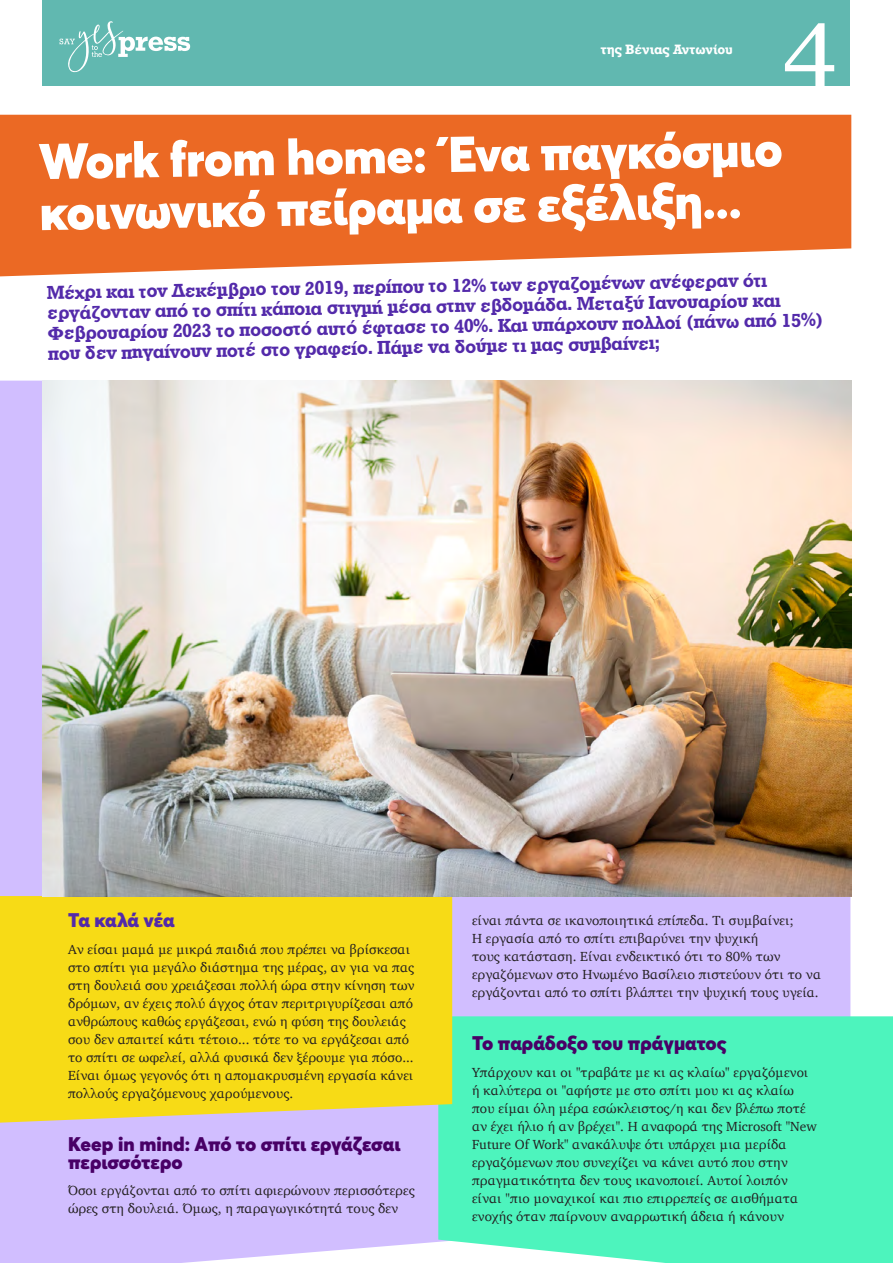
<style>
.page{position:relative;width:893px;height:1263px;background:#fff}
.page>*{position:absolute;margin:0;border:0;box-sizing:border-box;transform-origin:0 0}
.t1{font:97.5px "Georgia";color:#fff}
.t2{font:900 49.5px/51px "Averta";color:#fff}
.t3{font:19.5px/20.2px "UB Rockwell Bold";color:#532aaa}
.t4{font:900 19.5px/18px "Averta";color:#480066}
.t5{font:900 19.5px "Averta";letter-spacing:-.02em;color:#532aaa}
.t6{font:13.5px/18px "Charter";color:#231f20}
.t7{font:700 12.75px "Rockwell";color:#fff}
</style>
<div class="page">
<div style="left:0;top:381px;width:850px;height:882px;background:#d1beff"></div>
<div style="left:438px;top:1016px;width:455px;height:247px;background:#4df4bd"></div>
<div style="left:0;top:896px;width:452px;height:227px;background:#f7db16"></div>
<div style="left:43px;top:0;width:807px;height:85px;background:#61b8b0"></div>
<svg style="left:60px;top:21px;width:130px;height:51px"></svg>
<svg style="left:0;top:115px;width:851px;height:161px;background:#ec7536"></svg>
<img style="left:43px;top:381px;width:808px;height:515px">
<p class="t7" style="left:601px;top:41px;width:133px">της Βένιας Αντωνίου</p>
<h1 class="t1" style="left:783px;top:-29px;width:57px">4</h1>
<h2 class="t2" style="left:38px;top:135px;width:745px;rotate:-1deg">Work from home: Ένα παγκόσμιο κοινωνικό πείραμα σε εξέλιξη...</h2>
<p class="t3" style="left:47px;top:282px;width:777px;rotate:-1deg">Μέχρι και τον Δεκέμβριο του 2019, περίπου το 12% των εργαζομένων ανέφεραν ότι εργάζονταν από το σπίτι κάποια στιγμή μέσα στην εβδομάδα. Μεταξύ Ιανουαρίου και Φεβρουαρίου 2023 το ποσοστό αυτό έφτασε το 40%. Και υπάρχουν πολλοί (πάνω από 15%) που δεν πηγαίνουν ποτέ στο γραφείο. Πάμε να δούμε τι μας συμβαίνει;</p>
<h3 class="t5" style="left:68px;top:908px;width:108px">Τα καλά νέα</h3>
<p class="t6" style="left:68px;top:940px;width:348px">Αν είσαι μαμά με μικρά παιδιά που πρέπει να βρίσκεσαι στο σπίτι για μεγάλο διάστημα της μέρας, αν για να πας στη δουλειά σου χρειάζεσαι πολλή ώρα στην κίνηση των δρόμων, αν έχεις πολύ άγχος όταν περιτριγυρίζεσαι από ανθρώπους καθώς εργάζεσαι, ενώ η φύση της δουλειάς σου δεν απαιτεί κάτι τέτοιο... τότε το να εργάζεσαι από το σπίτι σε ωφελεί, αλλά φυσικά δεν ξέρουμε για πόσο...<br>Είναι όμως γεγονός ότι η απομακρυσμένη εργασία κάνει πολλούς εργαζόμενους χαρούμενους.</p>
<h3 class="t4" style="left:68px;top:1134px;width:334px">Keep in mind: Από το σπίτι εργάζεσαι περισσότερο</h3>
<p class="t6" style="left:68px;top:1181px;width:348px">Όσοι εργάζονται από το σπίτι αφιερώνουν περισσότερες ώρες στη δουλειά. Όμως, η παραγωγικότητά τους δεν</p>
<p class="t6" style="left:472px;top:911px;width:351px">είναι πάντα σε ικανοποιητικά επίπεδα. Τι συμβαίνει;<br>Η εργασία από το σπίτι επιβαρύνει την ψυχική<br>τους κατάσταση. Είναι ενδεικτικό ότι το 80% των εργαζόμενων στο Ηνωμένο Βασίλειο πιστεύουν ότι το να εργάζονται από το σπίτι βλάπτει την ψυχική τους υγεία.</p>
<h3 class="t4" style="left:472px;top:1034px;width:256px">Το παράδοξο του πράγματος</h3>
<p class="t6" style="left:472px;top:1063px;width:346px">Υπάρχουν και οι "τραβάτε με κι ας κλαίω" εργαζόμενοι ή καλύτερα οι "αφήστε με στο σπίτι μου κι ας κλαίω που είμαι όλη μέρα εσώκλειστος/η και δεν βλέπω ποτέ αν έχει ήλιο ή αν βρέχει". Η αναφορά της Microsoft "New Future Of Work" ανακάλυψε ότι υπάρχει μια μερίδα εργαζόμενων που συνεχίζει να κάνει αυτό που στην πραγματικότητα δεν τους ικανοποιεί. Αυτοί λοιπόν είναι "πιο μοναχικοί και πιο επιρρεπείς σε αισθήματα ενοχής όταν παίρνουν αναρρωτική άδεια ή κάνουν</p>
</div>
